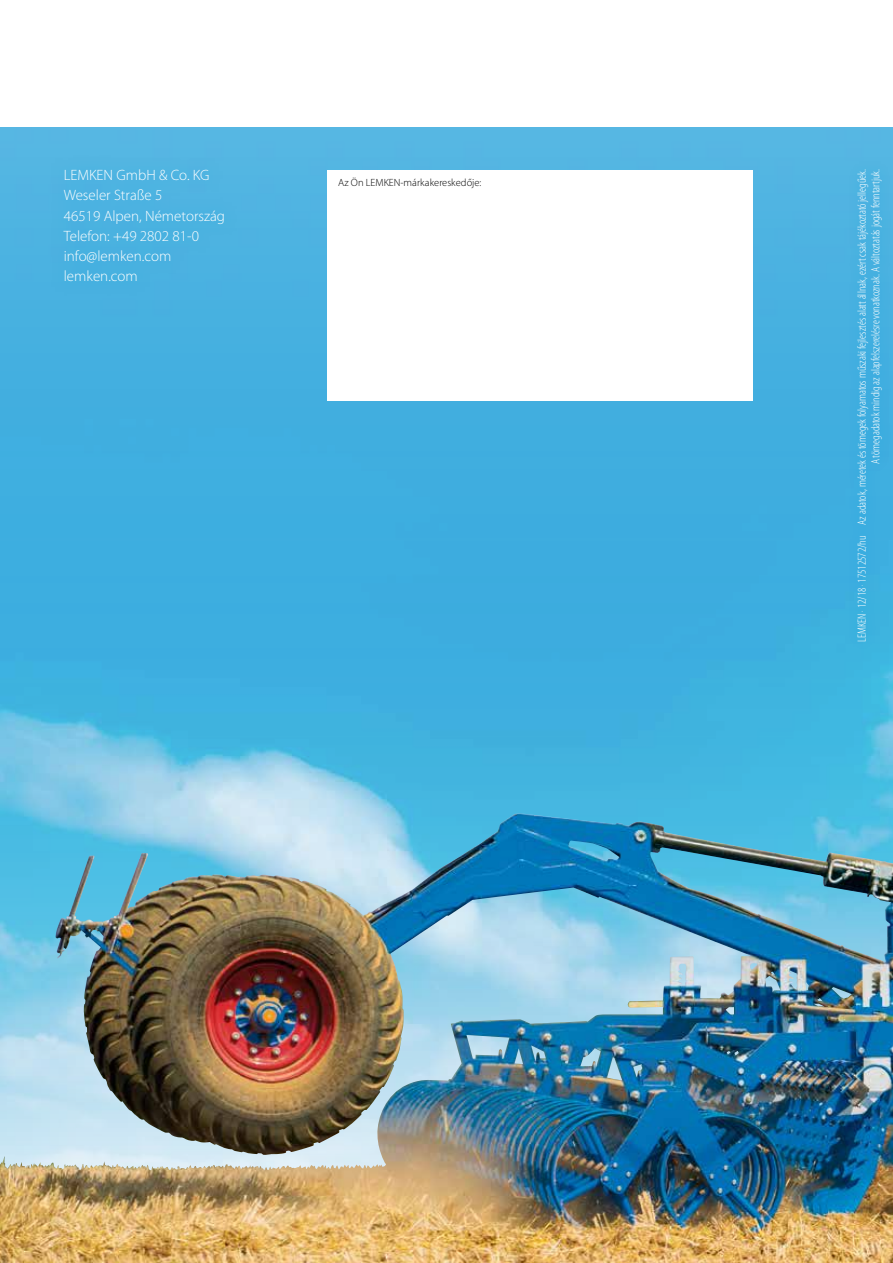
<style>
.page{position:relative;width:893px;height:1263px;background:#fff}
.page>*{position:absolute;margin:0;border:0;box-sizing:border-box;transform-origin:0 0}
.t1{font:300 15px/20.2px "Myriad Pro";color:#fff}
.t2{font:300 condensed 12px/13.5px "Myriad Pro";color:#fff;text-align:right}
.t3{font:300 10.5px "Myriad Pro";color:#000}
</style>
<div class="page">
<img style="left:0;top:128px;width:893px;height:1135px">
<img style="left:55px;top:814px;width:461px;height:139px">
<div style="left:50px;top:155px;width:189px;height:141px;background:#4bb2e1"></div>
<div style="left:847px;top:160px;width:45px;height:493px;background:#009ee0;opacity:.5"></div>
<div style="left:327px;top:170px;width:426px;height:231px;background:#fff"></div>
<p class="t1" style="left:64px;top:165px;width:163px">LEMKEN GmbH &amp; Co. KG<br>Weseler Straße 5<br>46519 Alpen, Németország<br>Telefon: +49 2802 81-0 info@lemken.com lemken.com</p>
<p class="t2" style="left:855px;top:642px;width:474px;rotate:-90deg">LEMKEN . 12/18 . 17512572/hu Az adatok, méretek és tömegek folyamatos műszaki fejlesztés alatt állnak, ezért csak tájékoztató jellegűek.<br>A tömegadatok mindig az alapfelszerelésre vonatkoznak. A változtatás jogát fenntartjuk.</p>
<p class="t3" style="left:338px;top:177px;width:145px">Az Ön LEMKEN-márkakereskedője:</p>
</div>
